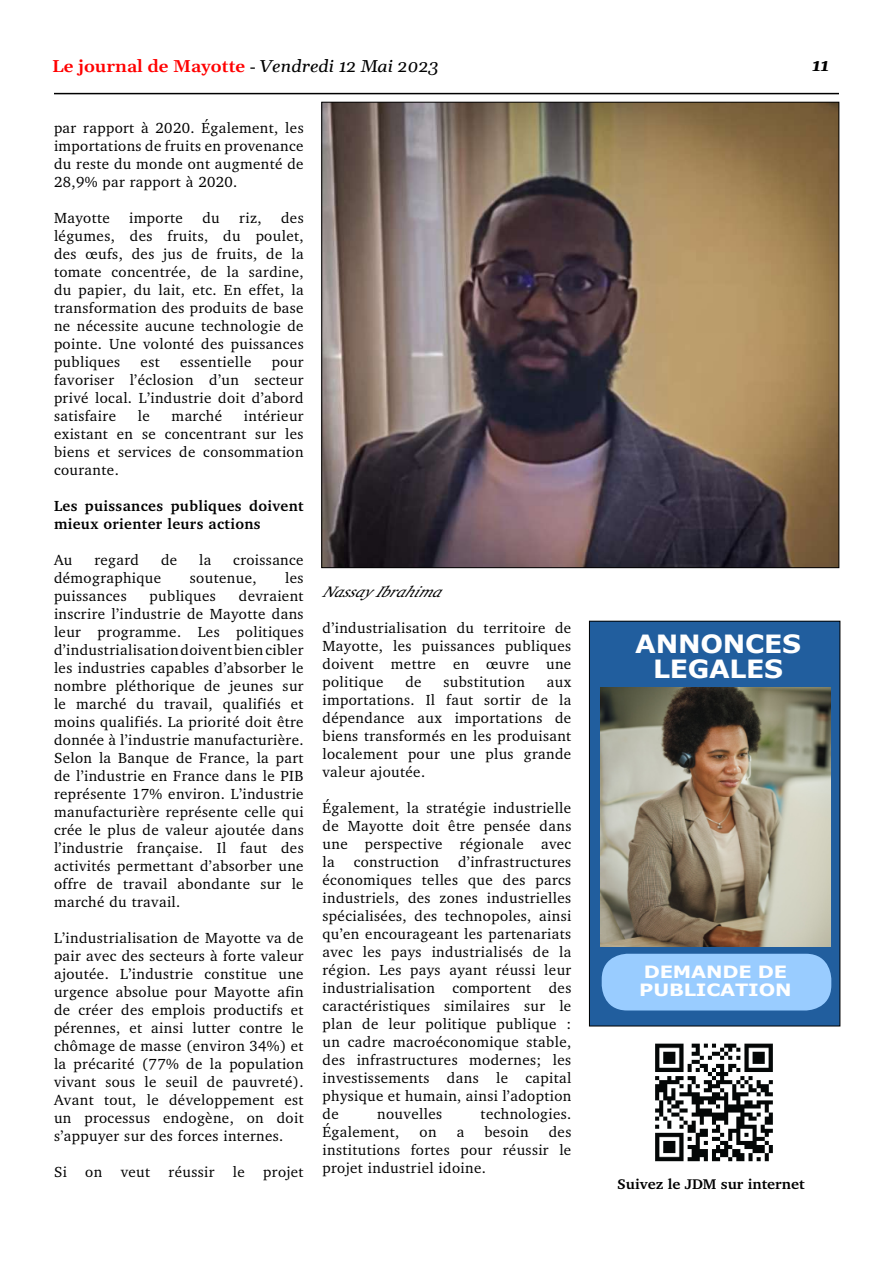
<style>
.page{position:relative;width:893px;height:1263px;background:#fff}
.page>*{position:absolute;margin:0;border:0;box-sizing:border-box;transform-origin:0 0}
.t1{font:700 25.05px/25.5px "Verdana";letter-spacing:-.01em;color:#fff;text-align:center;scale:1.06 1}
.t2{font:600 16.95px "Gelasio";color:#f00;scale:1.06 1}
.t3{font:700 16.95px/18px "Verdana";letter-spacing:-.01em;color:#fff;scale:1.15 1}
.t4{font:italic 700 16.95px "Gelasio";color:#000;scale:1.06 1}
.t5{font:italic 15.45px "Charter";color:#000;scale:1.06 1}
.t6{font:15px/18px "Charter";letter-spacing:.025em;color:#000;text-align:justify}
.t7{font:700 15px/18px "Charter";letter-spacing:.025em;color:#000}
.t8{font:700 14.4px "Charter";color:#000;scale:1.06 1}
.s1{font-family:"Times New Roman";font-weight:400;color:#000}
.s2{font-weight:400;font-style:italic;color:#000}
</style>
<div class="page">
<hr style="left:54px;top:93px;width:785px;height:1px;background:#000">
<img style="left:324px;top:104px;width:513px;height:462px">
<div style="left:589px;top:621px;width:251px;height:405px;background:#215e9e"></div>
<div style="left:589px;top:621px;width:251px;height:405px;border:1px solid #000"></div>
<img style="left:601px;top:687px;width:229px;height:259px">
<div style="left:602px;top:954px;width:229px;height:56px;background:#9cf;border-radius:26px"></div>
<img style="left:655px;top:1043px;width:118px;height:119px">
<p class="t2" style="left:52px;top:59px;width:366px">Le journal de Mayotte <span class="s1">-</span> <span class="s2">Vendredi 12 Mai 2023</span></p>
<p class="t4" style="left:812px;top:58px;width:18px">11</p>
<p class="t6" style="left:54px;top:119px;width:251px">par rapport à 2020. Également, les importations de fruits en provenance du reste du monde ont augmenté de 28,9% par rapport à 2020.</p>
<p class="t6" style="left:54px;top:209px;width:57px">Mayotte</p>
<p class="t6" style="left:129px;top:209px;width:55px">importe</p>
<p class="t6" style="left:202px;top:209px;width:19px">du</p>
<p class="t6" style="left:239px;top:209px;width:24px">riz,</p>
<p class="t6" style="left:54px;top:209px;width:251px;text-indent:227px">des légumes, des fruits, du poulet, des œufs, des jus de fruits, de la tomate concentrée, de la sardine, du papier, du lait, etc. En effet, la transformation des produits de base ne nécessite aucune technologie de pointe. Une volonté des puissances publiques</p>
<p class="t6" style="left:141px;top:353px;width:21px">est</p>
<p class="t6" style="left:180px;top:353px;width:73px">essentielle</p>
<p class="t6" style="left:54px;top:353px;width:251px;text-indent:218px">pour favoriser l’éclosion d’un secteur privé local. L’industrie doit d’abord satisfaire</p>
<p class="t6" style="left:54px;top:407px;width:251px;text-indent:190px">intérieur existant en se concentrant sur les biens et services de consommation courante.</p>
<p class="t7" style="left:54px;top:497px;width:251px">Les puissances publiques doivent mieux orienter leurs actions</p>
<p class="t6" style="left:54px;top:551px;width:20px">Au</p>
<p class="t6" style="left:94px;top:551px;width:46px">regard</p>
<p class="t6" style="left:161px;top:551px;width:18px">de</p>
<p class="t6" style="left:199px;top:551px;width:14px">la</p>
<p class="t6" style="left:233px;top:551px;width:72px">croissance</p>
<p class="t6" style="left:54px;top:569px;width:109px">démographique</p>
<p class="t6" style="left:190px;top:569px;width:68px">soutenue,</p>
<p class="t6" style="left:285px;top:569px;width:20px">les</p>
<p class="t6" style="left:54px;top:587px;width:74px">puissances</p>
<p class="t6" style="left:150px;top:587px;width:68px">publiques</p>
<p class="t6" style="left:138px;top:407px;width:13px">le</p>
<p class="t6" style="left:172px;top:407px;width:52px">marché</p>
<p class="t6" style="left:54px;top:587px;width:251px;text-indent:185px">devraient inscrire l’industrie de Mayotte dans leur programme. Les politiques d’industrialisation doivent bien cibler les industries capables d’absorber le nombre pléthorique de jeunes sur le marché du travail, qualifiés et moins qualifiés. La priorité doit être donnée à l’industrie manufacturière.<br>Selon la Banque de France, la part de l’industrie en France dans le PIB représente 17% environ. L’industrie manufacturière représente celle qui crée le plus de valeur ajoutée dans l’industrie française. Il faut des activités permettant d’absorber une offre de travail abondante sur le marché du travail.</p>
<p class="t6" style="left:54px;top:929px;width:251px">L’industrialisation de Mayotte va de pair avec des secteurs à forte valeur ajoutée. L’industrie constitue une urgence absolue pour Mayotte afin de créer des emplois productifs et pérennes, et ainsi lutter contre le chômage de masse (environ 34%) et la précarité (77% de la population vivant sous le seuil de pauvreté).<br>Avant tout, le développement est un processus endogène, on doit s’appuyer sur des forces internes.</p>
<p class="t6" style="left:54px;top:1163px;width:251px">Si on veut réussir le projet</p>
<p class="t5" style="left:323px;top:583px;width:121px">NassayIbrahima</p>
<p class="t6" style="left:323px;top:618px;width:250px">d’industrialisation du territoire de Mayotte, les puissances publiques doivent mettre en œuvre une politique</p>
<p class="t6" style="left:405px;top:672px;width:18px">de</p>
<p class="t6" style="left:443px;top:672px;width:83px">substitution</p>
<p class="t6" style="left:323px;top:672px;width:250px;text-indent:224px">aux importations. Il faut sortir de la dépendance aux importations de biens transformés en les produisant localement pour une plus grande valeur ajoutée.</p>
<p class="t6" style="left:323px;top:798px;width:250px">Également, la stratégie industrielle de Mayotte doit être pensée dans une perspective régionale avec la</p>
<p class="t6" style="left:323px;top:852px;width:250px;text-indent:136px">d’infrastructures économiques telles que des parcs industriels, des zones industrielles spécialisées, des technopoles, ainsi qu’en encourageant les partenariats avec les pays industrialisés de la région. Les pays ayant réussi leur industrialisation comportent des caractéristiques similaires sur le plan de leur politique publique : un cadre macroéconomique stable, des infrastructures modernes; les investissements dans le capital physique et humain, ainsi l’adoption de</p>
<p class="t6" style="left:354px;top:852px;width:87px">construction</p>
<p class="t6" style="left:377px;top:1104px;width:66px">nouvelles</p>
<p class="t6" style="left:481px;top:1104px;width:92px">technologies.</p>
<p class="t6" style="left:323px;top:1122px;width:78px">Également,</p>
<p class="t6" style="left:420px;top:1122px;width:18px">on</p>
<p class="t6" style="left:457px;top:1122px;width:9px">a</p>
<p class="t6" style="left:484px;top:1122px;width:46px">besoin</p>
<p class="t6" style="left:323px;top:1122px;width:250px;text-indent:226px">des institutions fortes pour réussir le projet industriel idoine.</p>
<h1 class="t1" style="left:635px;top:631px;width:158px">ANNONCES<br>LEGALES</h1>
<p class="t3" style="left:639px;top:963px;width:134px">DEMANDE DE<br>PUBLICATION</p>
<p class="t8" style="left:617px;top:1176px;width:178px">Suivez le JDM sur internet</p>
</div>
